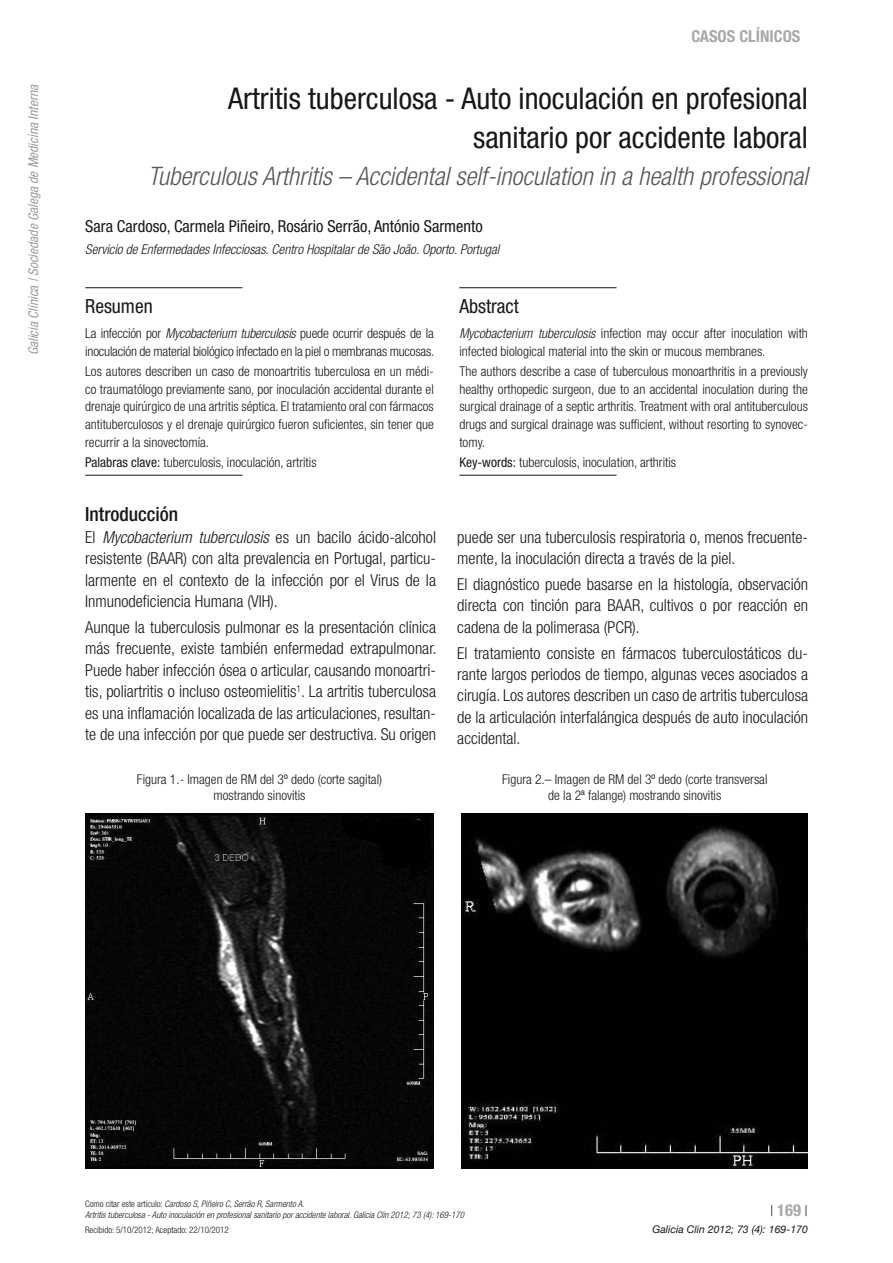
<style>
.page{position:relative;width:893px;height:1263px;background:#fff}
.page>*{position:absolute;margin:0;border:0;box-sizing:border-box;transform-origin:0 0}
.t1{font:condensed 30px/39px "Helvetica Neue";color:#1a171b;text-align:right}
.t2{font:italic 300 condensed 25.5px "Helvetica Neue";color:#57585a}
.t3{font:condensed 19.5px "Helvetica Neue";color:#1a171b}
.t4{font:500 condensed 19.5px "Helvetica Neue";color:#1a171b}
.t5{font:300 condensed 16.5px/21.5px "Helvetica Neue";color:#1a171b;text-align:justify}
.t6{font:condensed 16.5px "Helvetica Neue";color:#1a171b}
.t7{font:700 condensed 16.5px "Helvetica Neue";color:#a7a8aa}
.t8{font:300 condensed 13.5px/17.5px "Helvetica Neue";color:#1a171b}
.t9{font:italic 300 condensed 13.5px "Helvetica Neue";color:#1a171b}
.t10{font:italic condensed 13.5px "Helvetica Neue";color:#9c9e9f}
.t11{font:italic 10.5px "Helvetica Neue";color:#1a171b}
.t12{font:italic 300 condensed 9px/10.8px "Helvetica Neue";color:#1a171b}
.t13{font:300 condensed 9px "Helvetica Neue";color:#1a171b}
.s1{font-style:italic}
.s2{font-weight:400}
.s3{font-style:normal}
.s4{font-weight:300;font-size:15px;color:#1a171b}
</style>
<div class="page">
<hr style="left:85px;top:287px;width:157px;height:1px;background:#1a171b">
<hr style="left:85px;top:475px;width:157px;height:1px;background:#1a171b">
<hr style="left:459px;top:287px;width:158px;height:1px;background:#1a171b">
<hr style="left:459px;top:475px;width:158px;height:1px;background:#1a171b">
<img style="left:85px;top:813px;width:349px;height:355px">
<img style="left:462px;top:813px;width:346px;height:355px">
<p class="t10" style="left:26px;top:355px;width:273px;rotate:-90deg">Galicia Clínica | Sociedade Galega de Medicina Interna</p>
<p class="t7" style="left:691px;top:26px;width:111px">CASOS CLÍNICOS</p>
<h1 class="t1" style="left:228px;top:78px;width:581px">Artritis tuberculosa - Auto inoculación en profesional sanitario por accidente laboral</h1>
<h2 class="t2" style="left:148px;top:161px;width:661px">Tuberculous Arthritis – Accidental self-inoculation in a health professional</h2>
<p class="t6" style="left:85px;top:217px;width:399px">Sara Cardoso, Carmela Piñeiro, Rosário Serrão, António Sarmento</p>
<p class="t9" style="left:85px;top:241px;width:416px">Servicio de Enfermedades Infecciosas. Centro Hospitalar de São João. Oporto. Portugal</p>
<h3 class="t3" style="left:85px;top:295px;width:69px">Resumen</h3>
<p class="t8" style="left:85px;top:325px;width:351px">La infección por <span class="s1">Mycobacterium tuberculosis</span> puede ocurrir después de la inoculación de material biológico infectado en la piel o membranas mucosas.</p>
<p class="t8" style="left:85px;top:363px;width:350px;text-align:justify">Los autores describen un caso de monoartritis tuberculosa en un médi&shy;co traumatólogo previamente sano, por inoculación accidental durante el drenaje quirúrgico de una artritis séptica. El tratamiento oral con fármacos antituberculosos y el drenaje quirúrgico fueron suficientes, sin tener que recurrir a la sinovectomía.</p>
<p class="t8" style="left:85px;top:453px;width:233px"><span class="s2">Palabras clave:</span> tuberculosis, inoculación, artritis</p>
<h3 class="t4" style="left:85px;top:503px;width:95px">Introducción</h3>
<p class="t5" style="left:85px;top:526px;width:352px">El <span class="s1">Mycobacterium tuberculosis</span> es un bacilo ácido-alcohol resistente (BAAR) con alta prevalencia en Portugal, particu&shy;larmente en el contexto de la infección por el Virus de la Inmunodeficiencia Humana (VIH).</p>
<p class="t5" style="left:85px;top:616px;width:353px">Aunque la tuberculosis pulmonar es la presentación clínica más frecuente, existe también enfermedad extrapulmonar.<br>Puede haber infección ósea o articular, causando monoartri&shy;tis, poliartritis o incluso osteomielitis<sup>1</sup>. La artritis tuberculosa es una inflamación localizada de las articulaciones, resultan&shy;te de una infección por que puede ser destructiva. Su origen</p>
<h3 class="t3" style="left:459px;top:295px;width:61px">Abstract</h3>
<p class="t8" style="left:459px;top:325px;width:350px"><span class="s1">Mycobacterium tuberculosis</span> infection may occur after inoculation with infected biological material into the skin or mucous membranes.</p>
<p class="t8" style="left:459px;top:363px;width:350px;text-align:justify">The authors describe a case of tuberculous monoarthritis in a previously healthy orthopedic surgeon, due to an accidental inoculation during the surgical drainage of a septic arthritis. Treatment with oral antituberculous drugs and surgical drainage was sufficient, without resorting to synovec&shy;tomy.</p>
<p class="t8" style="left:459px;top:453px;width:218px"><span class="s2">Key-words:</span> tuberculosis, inoculation, arthritis</p>
<p class="t5" style="left:457px;top:526px;width:352px">puede ser una tuberculosis respiratoria o, menos frecuente&shy;mente, la inoculación directa a través de la piel.</p>
<p class="t5" style="left:457px;top:573px;width:352px">El diagnóstico puede basarse en la histología, observación directa con tinción para BAAR, cultivos o por reacción en cadena de la polimerasa (PCR).</p>
<p class="t5" style="left:457px;top:642px;width:352px">El tratamiento consiste en fármacos tuberculostáticos du&shy;rante largos periodos de tiempo, algunas veces asociados a cirugía. Los autores describen un caso de artritis tuberculosa de la articulación interfalángica después de auto inoculación accidental.</p>
<p class="t8" style="left:137px;top:771px;width:247px;line-height:16.2px;text-align:center">Figura 1.- Imagen de RM del 3º dedo (corte sagital) mostrando sinovitis</p>
<p class="t8" style="left:502px;top:771px;width:267px;line-height:16.2px;text-align:center">Figura 2.– Imagen de RM del 3º dedo (corte transversal de la 2ª falange) mostrando sinovitis</p>
<p class="t12" style="left:85px;top:1199px;width:381px"><span class="s3">Como citar este artículo:</span> Cardoso S, Piñeiro C, Serrão R, Sarmento A.<br>Artritis tuberculosa - Auto inoculación en profesional sanitario por accidente laboral. Galicia Clin 2012; 73 (4): 169-170</p>
<p class="t13" style="left:85px;top:1225px;width:145px">Recibido: 5/10/2012; Aceptado: 22/10/2012</p>
<p class="t7" style="left:770px;top:1200px;width:39px"><span class="s4">|</span> 169 <span class="s4">|</span></p>
<p class="t11" style="left:652px;top:1221px;width:157px">Galicia Clin 2012; 73 (4): 169-170</p>
</div>
